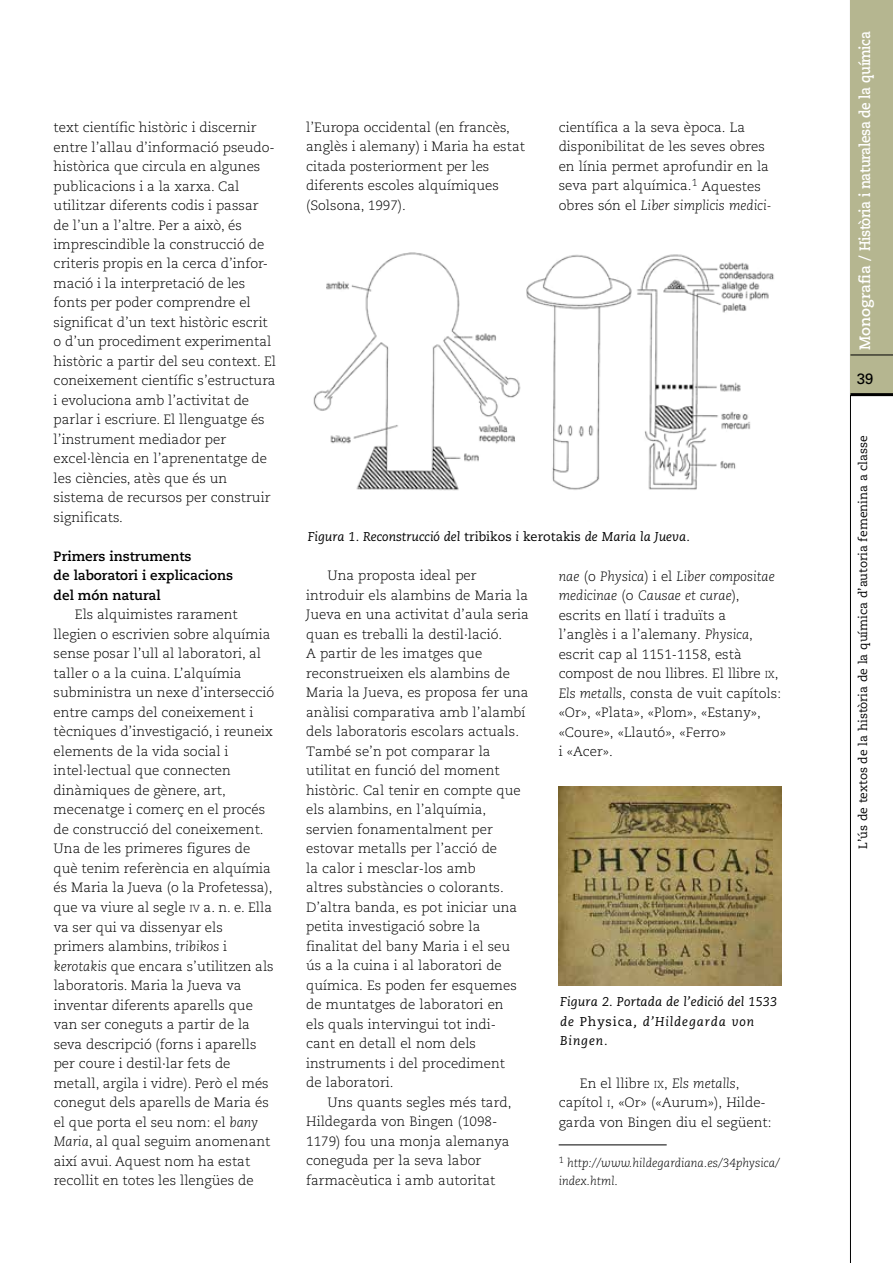
<style>
.page{position:relative;width:893px;height:1263px;background:#fff}
.page>*{position:absolute;margin:0;border:0;box-sizing:border-box;transform-origin:0 0}
.t1{font:700 15px "Caecilia";letter-spacing:-.03em;color:#fff}
.t2{font:15px "Univers";color:#000}
.t3{font:300 13.5px/19.5px "Caecilia";color:#000}
.t4{font:700 13.5px/19.5px "Caecilia";color:#000}
.t5{font:italic 12.75px/19.5px "Caecilia";letter-spacing:.01em;color:#000}
.t6{font:12px "Caecilia";color:#000}
.t7{font:italic 300 12px/18px "Caecilia";color:#000}
.s1{font-size:10.2px}
.s2{font-style:italic}
.s3{font-style:normal}
</style>
<div class="page">
<hr style="left:850px;top:0;width:1px;height:1263px;background:#000">
<div style="left:850px;top:0;width:43px;height:395px;background:#b5b690"></div>
<hr style="left:850px;top:393px;width:43px;height:3px;background:#000">
<hr style="left:850px;top:355px;width:43px;height:1px;background:#000">
<hr style="left:559px;top:1144px;width:108px;height:1px;background:#000">
<img style="left:313px;top:252px;width:461px;height:239px">
<img style="left:559px;top:786px;width:222px;height:199px">
<p class="t3" style="left:54px;top:118px;width:224px">text científic històric i discernir entre l’allau d’informació pseudo&shy;històrica que circula en algunes publicacions i a la xarxa. Cal utilitzar diferents codis i passar de l’un a l’altre. Per a això, és imprescindible la construcció de criteris propis en la cerca d’infor&shy;mació i la interpretació de les fonts per poder comprendre el significat d’un text històric escrit o d’un procediment experimental històric a partir del seu context. El coneixement científic s’estructura i evoluciona amb l’activitat de parlar i escriure. El llenguatge és l’instrument mediador per excel·lència en l’aprenentatge de les ciències, atès que és un sistema de recursos per construir significats.</p>
<p class="t4" style="left:54px;top:547px;width:181px">Primers instruments<br>de laboratori i explicacions del món natural</p>
<p class="t3" style="left:54px;top:605px;width:222px;text-indent:21px">Els alquimistes rarament llegien o escrivien sobre alquímia sense posar l’ull al laboratori, al taller o a la cuina. L’alquímia subministra un nexe d’intersecció entre camps del coneixement i tècniques d’investigació, i reuneix elements de la vida social i intel·lectual que connecten dinàmiques de gènere, art, mecenatge i comerç en el procés de construcció del coneixement.<br>Una de les primeres figures de què tenim referència en alquímia és Maria la Jueva (o la Profetessa), que va viure al segle <span class="s1">IV</span> a. n. e. Ella va ser qui va dissenyar els primers alambins, <span class="s2">tribikos</span> i <span class="s2">kerotakis</span> que encara s’utilitzen als laboratoris. Maria la Jueva va inventar diferents aparells que van ser coneguts a partir de la seva descripció (forns i aparells per coure i destil·lar fets de metall, argila i vidre). Però el més conegut dels aparells de Maria és el que porta el seu nom: el <span class="s2">bany<br>Maria</span>, al qual seguim anomenant així avui. Aquest nom ha estat recollit en totes les llengües de</p>
<p class="t3" style="left:306px;top:118px;width:220px">l’Europa occidental (en francès, anglès i alemany) i Maria ha estat citada posteriorment per les diferents escoles alquímiques (Solsona, 1997).</p>
<p class="t3" style="left:559px;top:118px;width:214px">científica a la seva època. La disponibilitat de les seves obres en línia permet aprofundir en la seva part alquímica.<sup>1</sup> Aquestes obres són el <span class="s2">Liber simplicis medici-</span></p>
<p class="t5" style="left:308px;top:527px;width:384px">Figura 1. Reconstrucció del <span class="s3">tribikos</span> i <span class="s3">kerotakis</span> de Maria la Jueva.</p>
<p class="t3" style="left:306px;top:566px;width:224px;text-indent:21px">Una proposta ideal per introduir els alambins de Maria la<br>Jueva en una activitat d’aula seria quan es treballi la destil·lació.<br>A partir de les imatges que reconstrueixen els alambins de<br>Maria la Jueva, es proposa fer una anàlisi comparativa amb l’alambí dels laboratoris escolars actuals.<br>També se’n pot comparar la utilitat en funció del moment històric. Cal tenir en compte que els alambins, en l’alquímia, servien fonamentalment per estovar metalls per l’acció de<br>la calor i mesclar-los amb<br>altres substàncies o colorants.<br>D’altra banda, es pot iniciar una petita investigació sobre la finalitat del bany Maria i el seu<br>ús a la cuina i al laboratori de química. Es poden fer esquemes de muntatges de laboratori en<br>els quals intervingui tot indi-<br>cant en detall el nom dels instruments i del procediment<br>de laboratori.</p>
<p class="t3" style="left:306px;top:1093px;width:207px;text-indent:21px">Uns quants segles més tard,<br>Hildegarda von Bingen (1098-<br>1179) fou una monja alemanya coneguda per la seva labor farmacèutica i amb autoritat</p>
<p class="t3" style="left:559px;top:566px;width:224px"><span class="s2">nae</span> (o <span class="s2">Physica</span>) i el <span class="s2">Liber compositae medicinae</span> (o <span class="s2">Causae et curae</span>), escrits en llatí i traduïts a<br>l’anglès i a l’alemany. <span class="s2">Physica</span>, escrit cap al 1151-1158, està compost de nou llibres. El llibre <span class="s1">IX</span>,<br><span class="s2">Els metalls</span>, consta de vuit capítols: «Or», «Plata», «Plom», «Estany», «Coure», «Llautó», «Ferro»<br>i «Acer».</p>
<p class="t5" style="left:560px;top:992px;width:219px">Figura 2. Portada de l’edició del 1533 de <span class="s3">Physica</span>, d’Hildegarda von<br>Bingen.</p>
<p class="t3" style="left:559px;top:1073px;width:214px;text-indent:21px">En el llibre <span class="s1">IX</span>, <span class="s2">Els metalls</span>, capítol <span class="s1">I</span>, «Or» («Aurum»), Hilde&shy;garda von Bingen diu el següent:</p>
<p class="t7" style="left:559px;top:1154px;width:223px"><sup>1</sup> http://www.hildegardiana.es/34physica/ index.html<span class="s3">.</span></p>
<p class="t1" style="left:856px;top:350px;width:320px;rotate:-90deg">Monografia / Història i naturalesa de la química</p>
<p class="t2" style="left:857px;top:370px;width:18px">39</p>
<p class="t6" style="left:856px;top:849px;width:415px;rotate:-90deg">L’ús de textos de la història de la química d’autoria femenina a classe</p>
</div>
